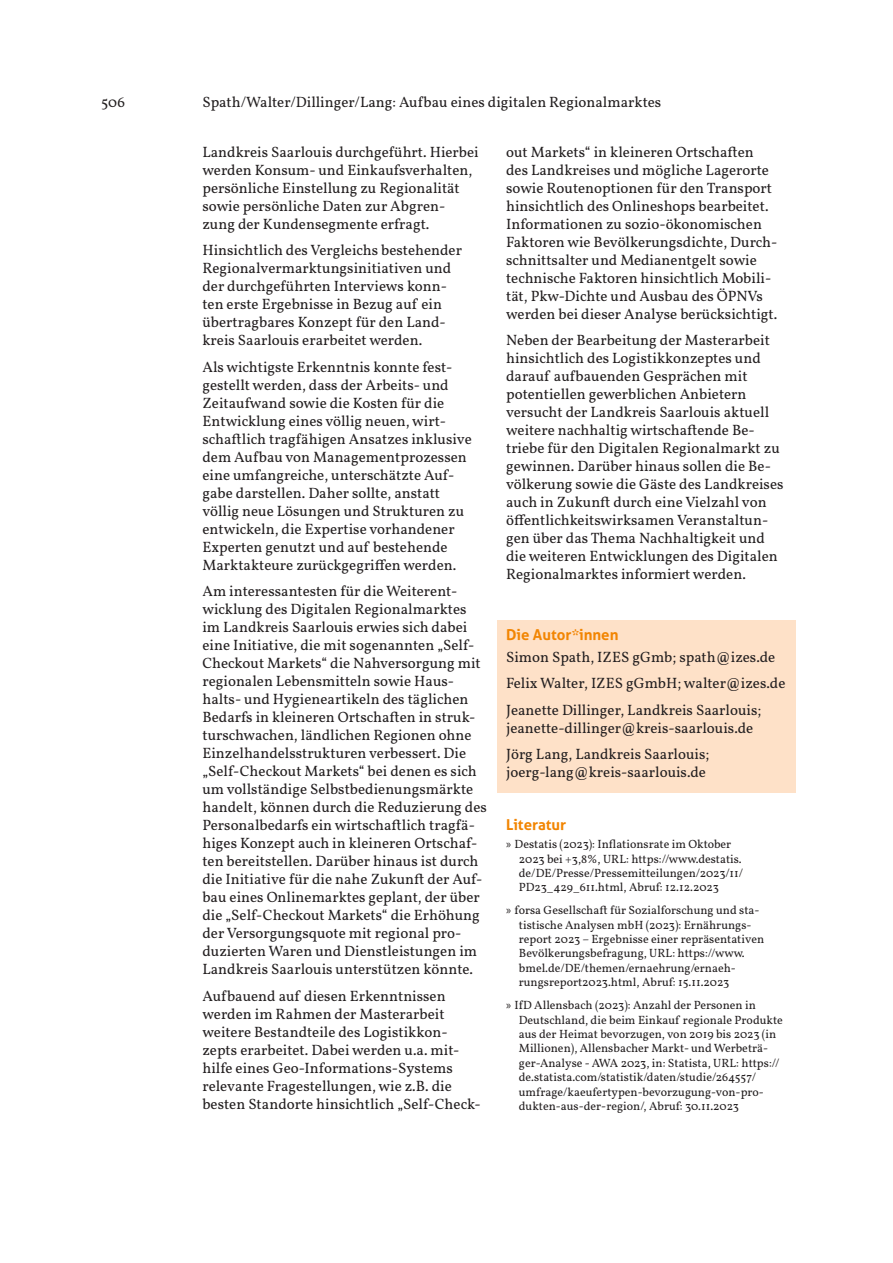
<style>
.page{position:relative;width:893px;height:1263px;background:#fff}
.page>*{position:absolute;margin:0;border:0;box-sizing:border-box;transform-origin:0 0}
.Text{font:15px/18px "Vollkorn";color:#231f20}
.Autoren{font:15px/18px "Vollkorn";color:#231f20}
.Kopfzeile_links{font:15px "Vollkorn";color:#231f20}
.Autoren_Titel{font:700 15px "Aller";color:#f28502}
.Literatur_Weiterlesen_Titel{font:700 15px "Aller";color:#f28502}
.t1{font:12px/14.4px "Vollkorn";color:#231f20}
.s1{font-family:"Myriad Pro"}
</style>
<div class="page">
<div style="left:498px;top:620px;width:298px;height:32px;background:#fee1c8"></div>
<div style="left:498px;top:639px;width:298px;height:38px;background:#fee1c8"></div>
<div style="left:498px;top:666px;width:298px;height:37px;background:#fee1c8"></div>
<div style="left:498px;top:692px;width:298px;height:56px;background:#fee1c8"></div>
<div style="left:498px;top:737px;width:298px;height:56px;background:#fee1c8"></div>
<p class="Text" style="left:101px;top:92px;width:25px">506</p>
<p class="Kopfzeile_links" style="left:202px;top:91px;width:460px">Spath/Walter/Dillinger/Lang: Aufbau eines digitalen Regionalmarktes</p>
<p class="Text" style="left:202px;top:142px;width:278px">Landkreis Saarlouis durchgeführt. Hierbei werden Konsum- und Einkaufsverhalten, persönliche Einstellung zu Regionalität sowie persönliche Daten zur Abgren&shy;zung der Kundensegmente erfragt.</p>
<p class="Text" style="left:202px;top:240px;width:261px">Hinsichtlich des Vergleichs bestehender Regionalvermarktungsinitiativen und der durchgeführten Interviews konn&shy;ten erste Ergebnisse in Bezug auf ein übertragbares Konzept für den Land&shy;kreis Saarlouis erarbeitet werden.</p>
<p class="Text" style="left:202px;top:357px;width:271px">Als wichtigste Erkenntnis konnte fest&shy;gestellt werden, dass der Arbeits- und Zeitaufwand sowie die Kosten für die Entwicklung eines völlig neuen, wirt&shy;schaftlich tragfähigen Ansatzes inklusive dem Aufbau von Managementprozessen eine umfangreiche, unterschätzte Auf&shy;gabe darstellen. Daher sollte, anstatt völlig neue Lösungen und Strukturen zu entwickeln, die Expertise vorhandener Experten genutzt und auf bestehende Marktakteure zurückgegriffen werden.</p>
<p class="Text" style="left:202px;top:581px;width:286px">Am interessantesten für die Weiterent&shy;wicklung des Digitalen Regionalmarktes im Landkreis Saarlouis erwies sich dabei eine Initiative, die mit sogenannten „Self-Checkout Markets“ die Nahversorgung mit regionalen Lebensmitteln sowie Haus&shy;halts- und Hygieneartikeln des täglichen Bedarfs in kleineren Ortschaften in struk&shy;turschwachen, ländlichen Regionen ohne Einzelhandelsstrukturen verbessert. Die „Self-Checkout Markets“ bei denen es sich um vollständige Selbstbedienungsmärkte handelt, können durch die Reduzierung des Personalbedarfs ein wirtschaftlich tragfä&shy;higes Konzept auch in kleineren Ortschaf&shy;ten bereitstellen. Darüber hinaus ist durch die Initiative für die nahe Zukunft der Auf&shy;bau eines Onlinemarktes geplant, der über die „Self-Checkout Markets“ die Erhöhung der Versorgungsquote mit regional pro&shy;duzierten Waren und Dienstleistungen im Landkreis Saarlouis unterstützen könnte.</p>
<p class="Text" style="left:202px;top:986px;width:280px">Aufbauend auf diesen Erkenntnissen werden im Rahmen der Masterarbeit weitere Bestandteile des Logistikkon&shy;zepts erarbeitet. Dabei werden u.a. mit&shy;hilfe eines Geo-Informations-Systems relevante Fragestellungen, wie z.B. die besten Standorte hinsichtlich „Self-Check-</p>
<p class="Text" style="left:506px;top:142px;width:273px">out Markets“ in kleineren Ortschaften des Landkreises und mögliche Lagerorte sowie Routenoptionen für den Transport hinsichtlich des Onlineshops bearbeitet.<br>Informationen zu sozio-ökonomischen Faktoren wie Bevölkerungsdichte, Durch&shy;schnittsalter und Medianentgelt sowie technische Faktoren hinsichtlich Mobili&shy;tät, Pkw-Dichte und Ausbau des ÖPNVs werden bei dieser Analyse berücksichtigt.</p>
<p class="Text" style="left:506px;top:330px;width:279px">Neben der Bearbeitung der Masterarbeit hinsichtlich des Logistikkonzeptes und darauf aufbauenden Gesprächen mit potentiellen gewerblichen Anbietern versucht der Landkreis Saarlouis aktuell weitere nachhaltig wirtschaftende Be&shy;triebe für den Digitalen Regionalmarkt zu gewinnen. Darüber hinaus sollen die Be&shy;völkerung sowie die Gäste des Landkreises auch in Zukunft durch eine Vielzahl von öffentlichkeitswirksamen Veranstaltun&shy;gen über das Thema Nachhaltigkeit und die weiteren Entwicklungen des Digitalen Regionalmarktes informiert werden.</p>
<p class="Autoren_Titel" style="left:506px;top:625px;width:114px">Die Autor*innen</p>
<p class="Autoren" style="left:506px;top:647px;width:271px">Simon Spath, IZES gGmb; spath@izes.de</p>
<p class="Autoren" style="left:506px;top:673px;width:281px">Felix Walter, IZES gGmbH; walter@izes.de</p>
<p class="Autoren" style="left:506px;top:700px;width:257px">Jeanette Dillinger, Landkreis Saarlouis; jeanette-dillinger@kreis-saarlouis.de</p>
<p class="Autoren" style="left:506px;top:744px;width:205px">Jörg Lang, Landkreis Saarlouis; joerg-lang@kreis-saarlouis.de</p>
<p class="Literatur_Weiterlesen_Titel" style="left:506px;top:815px;width:62px">Literatur</p>
<p class="t1" style="left:519px;top:836px;width:226px;text-indent:-13px"><span class="s1">»</span> Destatis (2023): Inflationsrate im Oktober 2023 bei +3,8%, URL: https://www.destatis. de/DE/Presse/Pressemitteilungen/2023/11/ PD23_429_611.html, Abruf: 12.12.2023</p>
<p class="t1" style="left:519px;top:902px;width:247px;text-indent:-13px"><span class="s1">»</span> forsa Gesellschaft für Sozialforschung und sta&shy;tistische Analysen mbH (2023): Ernährungs&shy;report 2023 – Ergebnisse einer repräsentativen Bevölkerungsbefragung, URL: https://www. bmel.de/DE/themen/ernaehrung/ernaeh&shy;rungsreport2023.html, Abruf: 15.11.2023</p>
<p class="t1" style="left:519px;top:997px;width:266px;text-indent:-13px"><span class="s1">»</span> IfD Allensbach (2023): Anzahl der Personen in Deutschland, die beim Einkauf regionale Produkte aus der Heimat bevorzugen, von 2019 bis 2023 (in Millionen), Allensbacher Markt- und Werbeträ&shy;ger-Analyse - AWA 2023, in: Statista, URL: https:// de.statista.com/statistik/daten/studie/264557/ umfrage/kaeufertypen-bevorzugung-von-pro&shy;dukten-aus-der-region/, Abruf: 30.11.2023</p>
</div>
